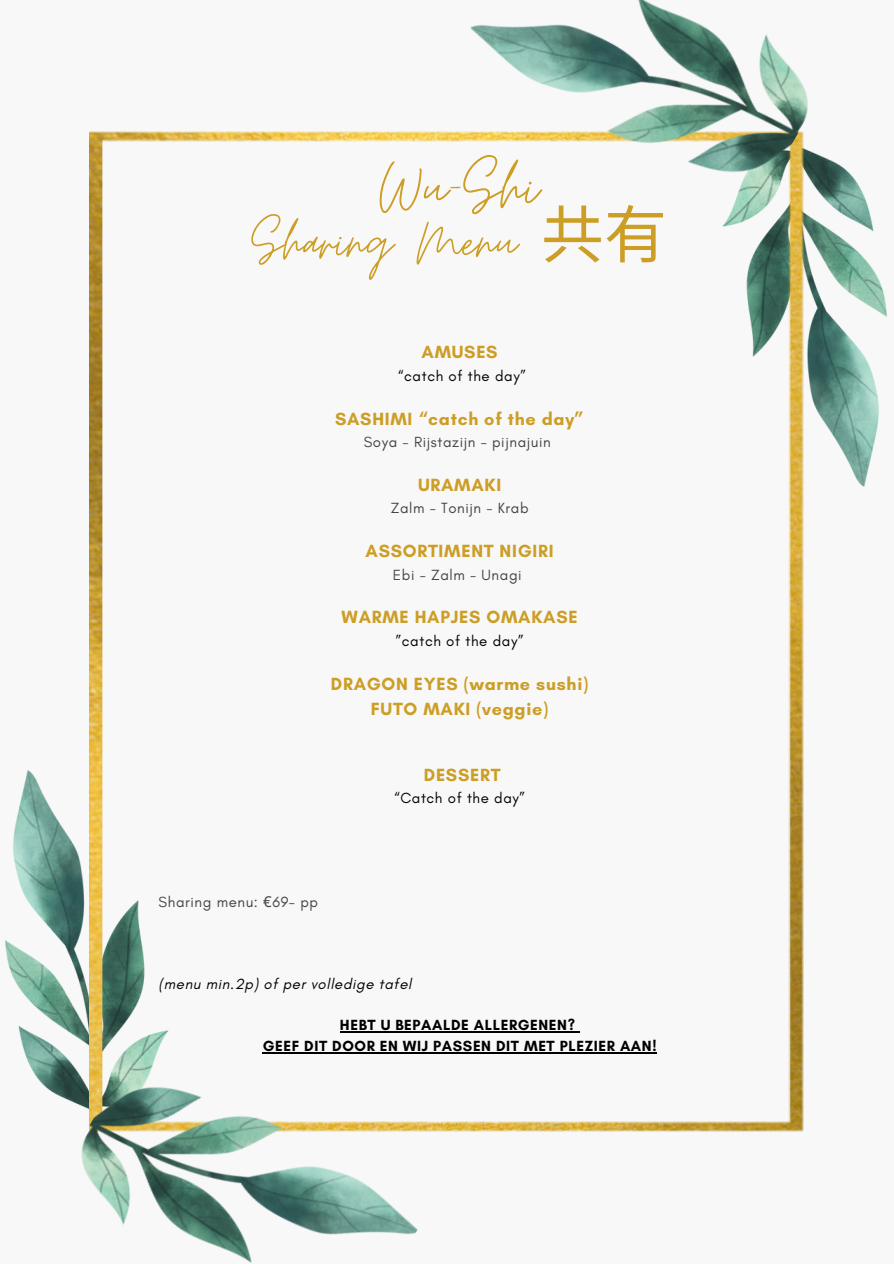
<style>
.page{position:relative;width:894px;height:1264px;background:#fff}
.page>*{position:absolute;margin:0;border:0;box-sizing:border-box;transform-origin:0 0}
.t1{font:73.5px "Moon Time";color:#cd9e25}
.t2{font:63px "Moon Time";color:#cd9e25}
.t3{font:700 18px/25px "Glacial Indifference";letter-spacing:.04em;color:#cd9e25;text-align:center}
.t4{font:15px "Glacial Indifference";letter-spacing:.04em;color:#44433f}
.t5{font:700 15px/20.7px "Glacial Indifference";letter-spacing:.04em;color:#000;text-align:center}
.t6{font:15px "Glacial Indifference";letter-spacing:.04em;color:#000}
.t7{font:italic 15px "Glacial Indifference";letter-spacing:.04em;color:#000}
.s1{font-family:"Noto Sans CJ Ksc"}
.s2{font-family:"Noto Sans"}
</style>
<div class="page">
<div style="left:0;top:0;width:893px;height:1263px;background:#f8f8f8"></div>
<img style="left:6px;top:770px;width:83px;height:323px">
<img style="left:804px;top:161px;width:81px;height:325px">
<img style="left:89px;top:132px;width:715px;height:999px">
<img style="left:460px;top:0;width:373px;height:213px">
<img style="left:54px;top:1045px;width:373px;height:218px">
<hr style="left:340px;top:1031px;width:235px;height:1px;background:#000">
<hr style="left:263px;top:1052px;width:394px;height:1px;background:#000">
<p class="t1" style="left:379px;top:143px;width:160px">Wu-Shi</p>
<p class="t2" style="left:251px;top:204px;width:417px">Sharing Menu <span class="s1">共有</span></p>
<p class="t3" style="left:421px;top:339px;width:78px">AMUSES</p>
<p class="t6" style="left:398px;top:366px;width:129px">“catch of the day”</p>
<p class="t3" style="left:335px;top:406px;width:250px">SASHIMI “catch of the day”</p>
<p class="t4" style="left:363px;top:433px;width:188px">Soya - Rijstazijn - pijnajuin</p>
<p class="t3" style="left:418px;top:472px;width:85px">URAMAKI</p>
<p class="t4" style="left:390px;top:499px;width:139px">Zalm - Tonijn - Krab</p>
<p class="t3" style="left:365px;top:538px;width:189px">ASSORTIMENT NIGIRI</p>
<p class="t4" style="left:393px;top:565px;width:130px">Ebi - Zalm - Unagi</p>
<p class="t3" style="left:341px;top:604px;width:237px">WARME HAPJES OMAKASE</p>
<p class="t6" style="left:396px;top:631px;width:129px">”catch of the day”</p>
<p class="t3" style="left:331px;top:671px;width:259px">DRAGON EYES (warme sushi)<br>FUTO MAKI (veggie)</p>
<p class="t4" style="left:159px;top:892px;width:161px">Sharing menu: <span class="s2">€</span>69- pp</p>
<p class="t3" style="left:423px;top:762px;width:78px">DESSERT</p>
<p class="t6" style="left:394px;top:789px;width:132px">“Catch of the day”</p>
<p class="t7" style="left:159px;top:974px;width:254px">(menu min.2p) of per volledige tafel</p>
<p class="t5" style="left:263px;top:1014px;width:395px">HEBT U BEPAALDE ALLERGENEN?<br>GEEF DIT DOOR EN WIJ PASSEN DIT MET PLEZIER AAN!</p>
</div>
